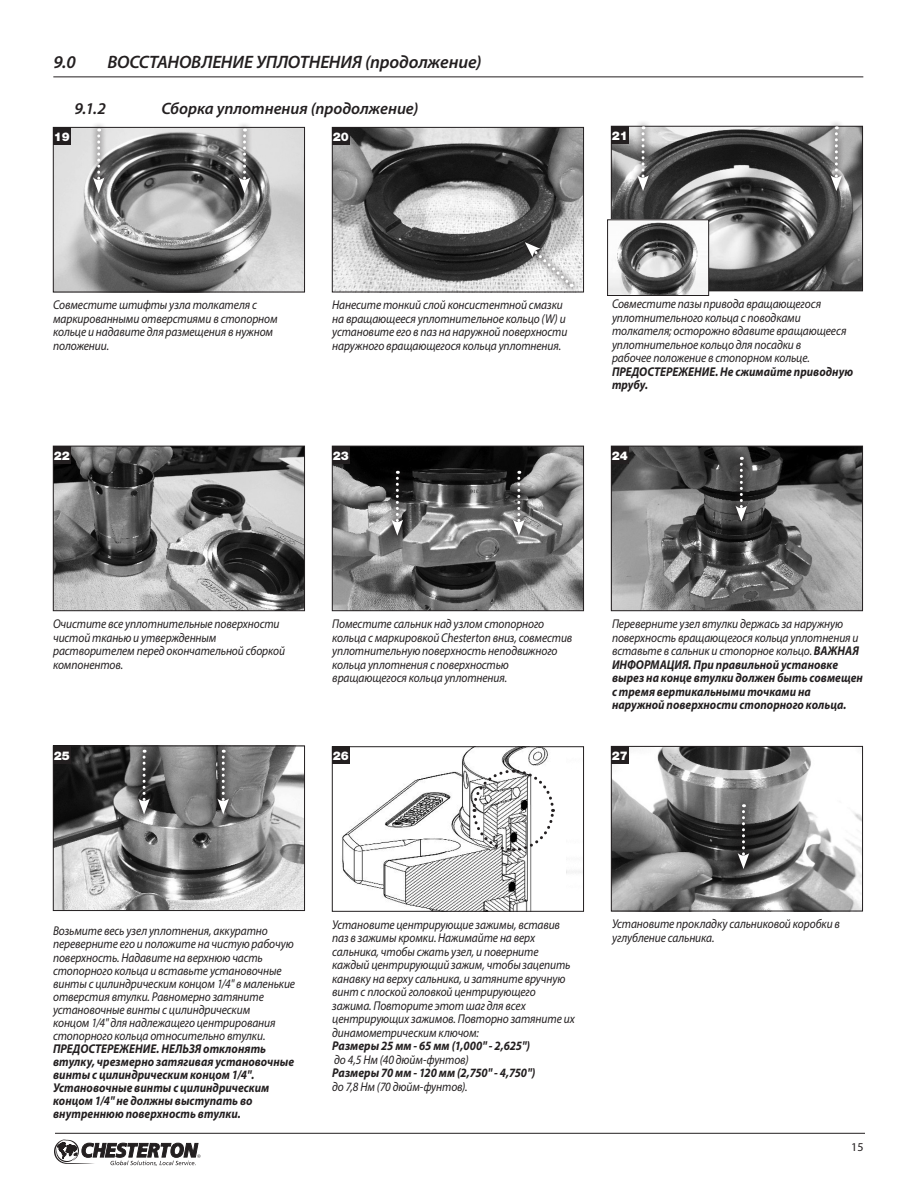
<style>
.page{position:relative;width:918px;height:1188px;background:#fff}
.page>*{position:absolute;margin:0;border:0;box-sizing:border-box;transform-origin:0 0}
.section_head{font:italic 600 18px "Myriad Pro";letter-spacing:-.005em;color:#231f20}
.Subhead{font:italic 600 16.5px "Myriad Pro";color:#231f20}
.ImageCations{font:italic 12.75px/13.5px "Myriad Pro";letter-spacing:-.01em;color:#231f20;scale:.9 1}
.ImageCations-2{font:italic 700 12.75px/13.5px "Myriad Pro";color:#231f20;scale:.9 1}
.t1{font:900 12px "Helvetica Neue LT Std";color:#fff}
.t2{font:12px "Myriad Pro";color:#231f20}
.s1{font-weight:700}
.s2{font-weight:400}
</style>
<div class="page">
<svg style="left:54px;top:1139px;width:147px;height:27px"></svg>
<hr style="left:55px;top:1133px;width:810px;height:1px;background:#231f20">
<hr style="left:53px;top:76px;width:810px;height:1px;background:#231f20">
<img style="left:55px;top:748px;width:248px;height:161px">
<div style="left:53px;top:746px;width:252px;height:165px;border:1px solid #231f20"></div>
<div style="left:53px;top:746px;width:18px;height:18px;background:#231f20"></div>
<img style="left:613px;top:448px;width:248px;height:161px">
<div style="left:611px;top:446px;width:252px;height:165px;border:1px solid #231f20"></div>
<img style="left:613px;top:748px;width:248px;height:161px">
<div style="left:611px;top:746px;width:252px;height:165px;border:1px solid #231f20"></div>
<div style="left:611px;top:446px;width:18px;height:18px;background:#231f20"></div>
<div style="left:611px;top:746px;width:18px;height:18px;background:#231f20"></div>
<img style="left:334px;top:129px;width:248px;height:161px">
<div style="left:332px;top:127px;width:252px;height:165px;border:1px solid #231f20"></div>
<div style="left:332px;top:127px;width:18px;height:18px;background:#231f20"></div>
<img style="left:613px;top:128px;width:248px;height:161px">
<div style="left:611px;top:126px;width:252px;height:165px;border:1px solid #231f20"></div>
<div style="left:611px;top:126px;width:18px;height:18px;background:#231f20"></div>
<img style="left:55px;top:448px;width:248px;height:161px">
<div style="left:53px;top:446px;width:252px;height:165px;border:1px solid #231f20"></div>
<div style="left:53px;top:446px;width:18px;height:18px;background:#231f20"></div>
<img style="left:334px;top:448px;width:248px;height:161px">
<div style="left:332px;top:446px;width:252px;height:165px;border:1px solid #231f20"></div>
<img style="left:342px;top:748px;width:240px;height:162px">
<div style="left:332px;top:746px;width:252px;height:166px;border:1px solid #231f20"></div>
<div style="left:332px;top:446px;width:18px;height:18px;background:#231f20"></div>
<div style="left:332px;top:746px;width:18px;height:18px;background:#231f20"></div>
<img style="left:55px;top:129px;width:248px;height:161px">
<div style="left:53px;top:127px;width:252px;height:165px;border:1px solid #231f20"></div>
<div style="left:53px;top:127px;width:18px;height:18px;background:#231f20"></div>
<img style="left:609px;top:221px;width:98px;height:73px">
<div style="left:607px;top:219px;width:102px;height:77px;border:1px solid #231f20"></div>
<svg style="left:471px;top:768px;width:85px;height:85px"></svg>
<svg style="left:519px;top:236px;width:60px;height:57px"></svg>
<svg style="left:525px;top:242px;width:47px;height:45px"></svg>
<svg style="left:86px;top:124px;width:25px;height:76px"></svg>
<svg style="left:93px;top:129px;width:12px;height:64px"></svg>
<svg style="left:232px;top:124px;width:25px;height:76px"></svg>
<svg style="left:239px;top:129px;width:11px;height:64px"></svg>
<svg style="left:385px;top:464px;width:25px;height:78px"></svg>
<svg style="left:391px;top:471px;width:12px;height:65px"></svg>
<svg style="left:506px;top:464px;width:25px;height:78px"></svg>
<svg style="left:513px;top:471px;width:12px;height:65px"></svg>
<svg style="left:729px;top:450px;width:25px;height:78px"></svg>
<svg style="left:735px;top:457px;width:12px;height:65px"></svg>
<svg style="left:132px;top:745px;width:24px;height:76px"></svg>
<svg style="left:138px;top:750px;width:12px;height:64px"></svg>
<svg style="left:211px;top:745px;width:25px;height:76px"></svg>
<svg style="left:217px;top:750px;width:12px;height:64px"></svg>
<svg style="left:731px;top:798px;width:25px;height:77px"></svg>
<svg style="left:738px;top:804px;width:11px;height:65px"></svg>
<svg style="left:631px;top:122px;width:24px;height:75px"></svg>
<svg style="left:637px;top:126px;width:12px;height:65px"></svg>
<svg style="left:824px;top:122px;width:25px;height:75px"></svg>
<svg style="left:831px;top:126px;width:11px;height:65px"></svg>
<p class="section_head" style="left:53px;top:50px;width:24px">9.0</p>
<p class="section_head" style="left:107px;top:50px;width:376px">ВОССТАНОВЛЕНИЕ УПЛОТНЕНИЯ (продолжение)</p>
<p class="Subhead" style="left:74px;top:98px;width:33px">9.1.2</p>
<p class="Subhead" style="left:161px;top:98px;width:259px">Сборка уплотнения (продолжение)</p>
<p class="t1" style="left:54px;top:130px;width:18px">19</p>
<p class="t1" style="left:333px;top:130px;width:18px">20</p>
<p class="t1" style="left:612px;top:128px;width:18px">21</p>
<p class="ImageCations" style="left:53px;top:298px;width:251px">Совместите штифты узла толкателя с маркированными отверстиями в стопорном кольце и надавите для размещения в нужном положении.</p>
<p class="t1" style="left:54px;top:448px;width:18px">22</p>
<p class="ImageCations" style="left:332px;top:298px;width:263px">Нанесите тонкий слой консистентной смазки на вращающееся уплотнительное кольцо (W) и установите его в паз на наружной поверхности наружного вращающегося кольца уплотнения.</p>
<p class="t1" style="left:333px;top:448px;width:18px">23</p>
<p class="ImageCations" style="left:612px;top:297px;width:269px">Совместите пазы привода вращающегося уплотнительного кольца с поводками толкателя; осторожно вдавите вращающееся уплотнительное кольцо для посадки в<br>рабочее положение в стопорном кольце.<br><span class="s1">ПРЕДОСТЕРЕЖЕНИЕ. Не сжимайте приводную трубу.</span></p>
<p class="t1" style="left:612px;top:448px;width:18px">24</p>
<p class="ImageCations" style="left:53px;top:617px;width:259px">Очистите все уплотнительные поверхности чистой тканью и утвержденным растворителем перед окончательной сборкой компонентов.</p>
<p class="ImageCations" style="left:332px;top:617px;width:268px">Поместите сальник над узлом стопорного кольца с маркировкой Chesterton вниз, совместив уплотнительную поверхность неподвижного кольца уплотнения с поверхностью вращающегося кольца уплотнения.</p>
<p class="ImageCations-2" style="left:612px;top:617px;width:280px"><span class="s2">Переверните узел втулки держась за наружную поверхность вращающегося кольца уплотнения и вставьте в сальник и стопорное кольцо.</span> ВАЖНАЯ ИНФОРМАЦИЯ. При правильной установке вырез на конце втулки должен быть совмещен с тремя вертикальными точками на наружной поверхности стопорного кольца.</p>
<p class="t1" style="left:54px;top:748px;width:18px">25</p>
<p class="t1" style="left:333px;top:749px;width:18px">26</p>
<p class="t1" style="left:612px;top:749px;width:18px">27</p>
<p class="ImageCations" style="left:53px;top:924px;width:270px;line-height:13px">Возьмите весь узел уплотнения, аккуратно переверните его и положите на чистую рабочую поверхность. Надавите на верхнюю часть стопорного кольца и вставьте установочные винты с цилиндрическим концом 1/4" в маленькие отверстия втулки. Равномерно затяните установочные винты с цилиндрическим<br>концом 1/4" для надлежащего центрирования стопорного кольца относительно втулки.<br><span class="s1">ПРЕДОСТЕРЕЖЕНИЕ. НЕЛЬЗЯ отклонять втулку, чрезмерно затягивая установочные винты с цилиндрическим концом 1/4".<br>Установочные винты с цилиндрическим концом 1/4" не должны выступать во внутреннюю поверхность втулки.</span></p>
<p class="ImageCations" style="left:332px;top:917px;width:271px">Установите центрирующие зажимы, вставив паз в зажимы кромки. Нажимайте на верх сальника, чтобы сжать узел, и поверните каждый центрирующий зажим, чтобы зацепить канавку на верху сальника, и затяните вручную винт с плоской головкой центрирующего зажима. Повторите этот шаг для всех центрирующих зажимов. Повторно затяните их динамометрическим ключом:<br><span class="s1">Размеры 25 мм - 65 мм (1,000" - 2,625")<br></span>до 4,5 Нм (40 дюйм-фунтов)<br><span class="s1">Размеры 70 мм - 120 мм (2,750" - 4,750")<br></span>до 7,8 Нм (70 дюйм-фунтов).</p>
<p class="ImageCations" style="left:612px;top:917px;width:255px">Установите прокладку сальниковой коробки в углубление сальника.</p>
<p class="t2" style="left:851px;top:1140px;width:14px">15</p>
</div>
